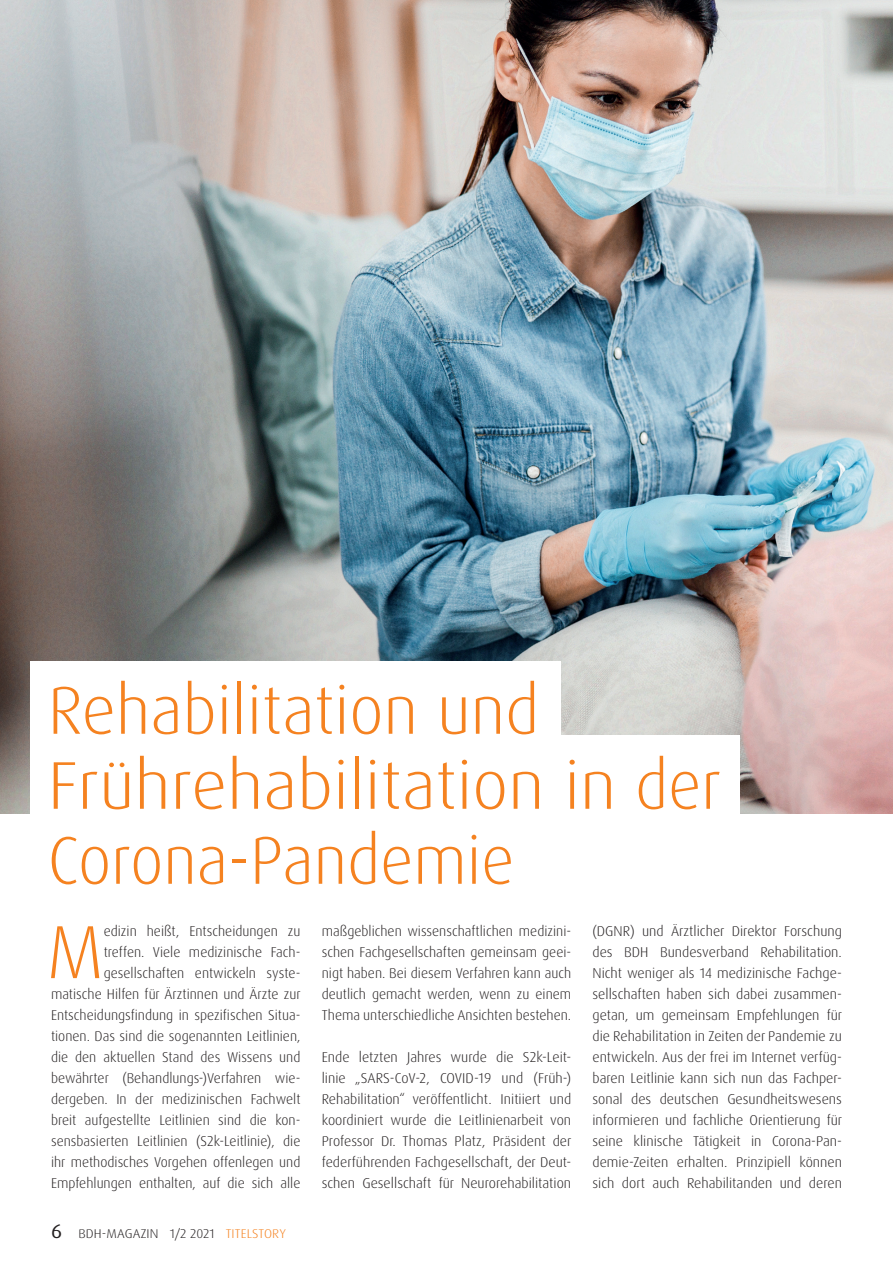
<style>
.page{position:relative;width:893px;height:1263px;background:#fff}
.page>*{position:absolute;margin:0;border:0;box-sizing:border-box;transform-origin:0 0}
.t1{font:300 75.3px "Dax OT";color:#f58220}
.t2{font:300 67.5px/75px "Dax OT";color:#f58220}
.t3{font:300 14.25px/21px "Dax OT";color:#231f20;text-align:justify}
.t4{font:300 12.75px "Dax OT";letter-spacing:.01em;color:#231f20;scale:1.06 1}
.s1{font-weight:400;font-size:19.8px}
.s2{color:#f58220}
</style>
<div class="page">
<img style="left:0;top:0;width:893px;height:814px">
<div style="left:31px;top:661px;width:530px;height:211px;background:#fff"></div>
<div style="left:51px;top:735px;width:689px;height:142px;background:#fff"></div>
<h2 class="t2" style="left:48px;top:673px;width:675px">Rehabilitation und<br>Frührehabilitation in der<br>Corona-Pandemie</h2>
<p class="t3" style="left:51px;top:921px;width:251px;text-align:right">edizin heißt, Entscheidungen zu<br>treffen. Viele medizinische Fach&shy;gesellschaften entwickeln syste&shy;matische Hilfen für Ärztinnen und Ärzte zur Entscheidungsfindung in spezifischen Situa&shy;tionen. Das sind die sogenannten Leitlinien, die den aktuellen Stand des Wissens und bewährter (Behandlungs-)Verfahren wie&shy;dergeben. In der medizinischen Fachwelt breit aufgestellte Leitlinien sind die kon&shy;sensbasierten Leitlinien (S2k-Leitlinie), die ihr methodisches Vorgehen offenlegen und Empfehlungen enthalten, auf die sich alle</p>
<p class="t3" style="left:322px;top:921px;width:251px">maßgeblichen wissenschaftlichen medizini&shy;schen Fachgesellschaften gemeinsam geei&shy;nigt haben. Bei diesem Verfahren kann auch deutlich gemacht werden, wenn zu einem Thema unterschiedliche Ansichten bestehen.</p>
<h1 class="t1" style="left:47px;top:905px;width:59px">M</h1>
<p class="t3" style="left:322px;top:1047px;width:251px">Ende letzten Jahres wurde die S2k-Leit&shy;linie „SARS-CoV-2, COVID-19 und (Früh-)<br>Rehabilitation“ veröffentlicht. Initiiert und koordiniert wurde die Leitlinienarbeit von Professor Dr. Thomas Platz, Präsident der federführenden Fachgesellschaft, der Deut&shy;schen Gesellschaft für Neurorehabilitation</p>
<p class="t4" style="left:51px;top:1225px;width:223px"><span class="s1">6</span> BDH-MAGAZIN 1/2 2021 <span class="s2">TITELSTORY</span></p>
<p class="t3" style="left:592px;top:921px;width:251px">(DGNR) und Ärztlicher Direktor Forschung des BDH Bundesverband Rehabilitation.<br>Nicht weniger als 14 medizinische Fachge&shy;sellschaften haben sich dabei zusammen&shy;getan, um gemeinsam Empfehlungen für die Rehabilitation in Zeiten der Pandemie zu entwickeln. Aus der frei im Internet verfüg&shy;baren Leitlinie kann sich nun das Fachper&shy;sonal des deutschen Gesundheitswesens informieren und fachliche Orientierung für seine klinische Tätigkeit in Corona-Pan&shy;demie-Zeiten erhalten. Prinzipiell können sich dort auch Rehabilitanden und deren</p>
</div>
